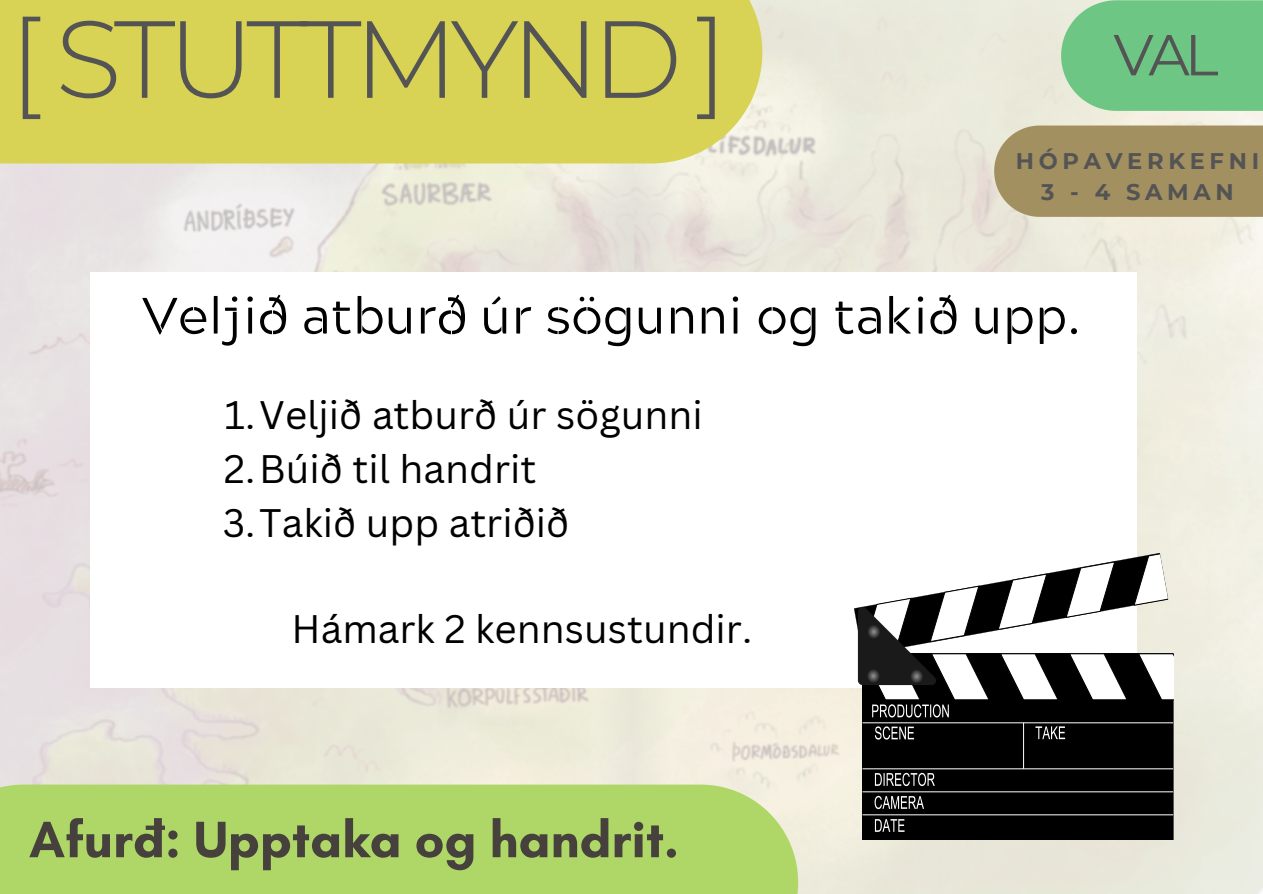
<style>
.page{position:relative;width:1263px;height:894px;background:#fff}
.page>*{position:absolute;margin:0;border:0;box-sizing:border-box;transform-origin:0 0}
.t1{font:300 109.35px "Montserrat";letter-spacing:-.07em;color:#545454}
.t2{font:57.6px "Montserrat";color:#545454}
.t3{font:700 52.05px "Glacial Indifference";color:#46413d}
.t4{font:51px "Acherus Militant 1";color:#000}
.t5{font:38.7px "Canva Sans";color:#000}
.t6{font:700 22.5px "Montserrat";letter-spacing:.21em;color:#545454}
</style>
<div class="page">
<img style="left:0;top:0;width:1263px;height:893px">
<div style="left:994px;top:125px;width:269px;height:92px;background:#a39061"></div>
<div style="left:0;top:0;width:762px;height:163px;background:#d8d355"></div>
<svg style="left:1061px;top:0;width:202px;height:111px;background:#75c889"></svg>
<div style="left:0;top:784px;width:798px;height:109px;background:#aed768"></div>
<div style="left:91px;top:272px;width:1046px;height:415px;background:#fff"></div>
<div style="left:862px;top:653px;width:311px;height:186px;background:#000"></div>
<svg style="left:875px;top:819px;width:29px;height:12px"></svg>
<svg style="left:875px;top:795px;width:49px;height:13px"></svg>
<svg style="left:875px;top:772px;width:60px;height:13px"></svg>
<hr style="left:862px;top:722px;width:311px;height:1px;background:#fff">
<hr style="left:862px;top:768px;width:311px;height:1px;background:#fff">
<hr style="left:1023px;top:722px;width:1px;height:46px;background:#fff">
<hr style="left:862px;top:791px;width:311px;height:1px;background:#fff">
<hr style="left:862px;top:814px;width:311px;height:1px;background:#fff">
<svg style="left:854px;top:549px;width:319px;height:168px"></svg>
<svg style="left:875px;top:726px;width:39px;height:13px"></svg>
<svg style="left:1035px;top:726px;width:30px;height:13px"></svg>
<p class="t1" style="left:9px;top:-8px;width:720px">[ STUTTMYND ]</p>
<h2 class="t2" style="left:1113px;top:20px;width:107px">VAL</h2>
<p class="t6" style="left:1016px;top:147px;width:245px">HÓPAVERKEFNI</p>
<h1 class="t6" style="left:1041px;top:178px;width:194px">3 - 4 SAMAN</h1>
<p class="t4" style="left:142px;top:296px;width:941px">Veljið atburð úr sögunni og takið upp.</p>
<p class="t5" style="left:225px;top:387px;width:480px">1.Veljið atburð úr sögunni</p>
<p class="t5" style="left:224px;top:442px;width:314px">2.Búið til handrit</p>
<h4 class="t5" style="left:223px;top:496px;width:348px">3.Takið upp atriðið</h4>
<p class="t5" style="left:292px;top:601px;width:462px">Hámark 2 kennsustundir.</p>
<p class="t3" style="left:29px;top:807px;width:651px">Afurð: Upptaka og handrit.</p>
</div>
